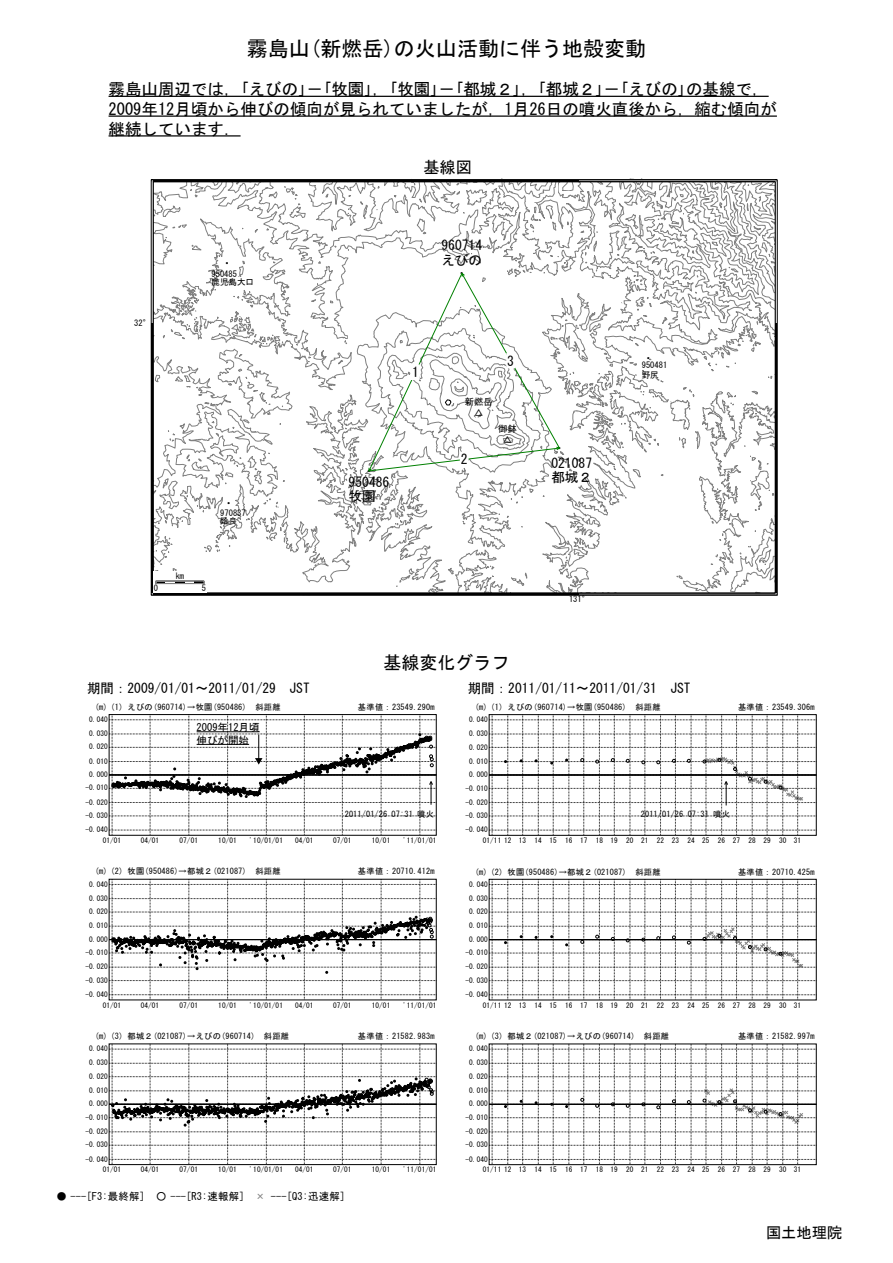
<style>
.page{position:relative;width:893px;height:1263px;background:#fff}
.page>*{position:absolute;margin:0;border:0;box-sizing:border-box;transform-origin:0 0}
.t1{font:21px "MS Gothic";color:#000}
.t2{font:18px "MS Gothic";color:#000}
.t3{font:16.5px/19.8px "MS Gothic";color:#000}
.t4{font:16.2px "MS Gothic";color:#000}
.t5{font:15.3px "MS Gothic";color:#000}
.t6{font:13.5px/14.1px "MS Gothic";color:#000}
.t7{font:10.5px/12.6px "MS Gothic";color:#000}
.t8{font:10.35px "MS Gothic";letter-spacing:.025em;color:#000}
.t9{font:9.3px/11.2px "MS Gothic";color:#000;text-align:center}
.t10{font:8.55px/8.1px "MS Gothic";color:#000}
.t11{font:8.4px "MS Gothic";color:#000}
.t12{font:8.25px "MS Gothic";letter-spacing:.02em;color:#000}
.t13{font:7.2px "MS Gothic";letter-spacing:.01em;color:#000}
.t14{font:2.55px "MS Gothic";color:#000}
.s1{color:#808080}
</style>
<div class="page">
<hr style="left:109px;top:96px;width:660px;height:1px;background:#000">
<hr style="left:109px;top:116px;width:668px;height:1px;background:#000">
<hr style="left:109px;top:135px;width:132px;height:2px;background:#000">
<svg style="left:150px;top:178px;width:628px;height:418px"></svg>
<div style="left:156px;top:581px;width:48px;height:3px;border:1px solid #808080"></div>
<svg style="left:109px;top:715px;width:327px;height:120px"></svg>
<svg style="left:109px;top:879px;width:327px;height:121px"></svg>
<svg style="left:109px;top:1044px;width:327px;height:121px"></svg>
<svg style="left:489px;top:879px;width:327px;height:121px"></svg>
<svg style="left:489px;top:1044px;width:327px;height:121px"></svg>
<svg style="left:489px;top:715px;width:327px;height:120px"></svg>
<hr style="left:197px;top:731px;width:63px;height:1px;background:#000">
<hr style="left:197px;top:744px;width:52px;height:1px;background:#000">
<h1 class="t1" style="left:247px;top:38px;width:400px">霧島山(新燃岳)の火山活動に伴う地殻変動</h1>
<h3 class="t3" style="left:109px;top:79px;width:670px">霧島山周辺では，｢えびの｣－｢牧園｣，｢牧園｣－｢都城２｣，｢都城２｣－｢えびの｣の基線で，<br>2009年12月頃から伸びの傾向が見られていましたが，1月26日の噴火直後から，縮む傾向が継続しています．</h3>
<p class="t11" style="left:134px;top:318px;width:18px">32°</p>
<p class="t14" style="left:226px;top:262px;width:4px">●</p>
<p class="t10" style="left:211px;top:270px;width:44px">950485<br>鹿児島大口</p>
<p class="t14" style="left:227px;top:502px;width:4px">●</p>
<p class="t10" style="left:220px;top:508px;width:27px">970837姶良</p>
<p class="t11" style="left:176px;top:572px;width:10px">km</p>
<p class="t11" style="left:154px;top:584px;width:6px">0</p>
<p class="t11" style="left:202px;top:584px;width:6px">5</p>
<h3 class="t6" style="left:87px;top:681px;width:224px">期間：2009/01/01～2011/01/29 JST</h3>
<h3 class="t4" style="left:423px;top:159px;width:50px">基線図</h3>
<h3 class="t6" style="left:441px;top:239px;width:42px">960714えびの</h3>
<h3 class="t6" style="left:412px;top:365px;width:8px">1</h3>
<p class="t14" style="left:368px;top:470px;width:4px">●</p>
<h3 class="t6" style="left:349px;top:475px;width:42px">950486牧園</h3>
<p class="t14" style="left:461px;top:272px;width:4px">●</p>
<p class="t9" style="left:465px;top:396px;width:30px;text-align:left">新燃岳　△</p>
<h3 class="t6" style="left:507px;top:354px;width:8px">3</h3>
<h3 class="t6" style="left:461px;top:452px;width:8px">2</h3>
<p class="t9" style="left:498px;top:423px;width:20px">御鉢△</p>
<p class="t14" style="left:558px;top:447px;width:4px">●</p>
<h3 class="t6" style="left:551px;top:456px;width:42px">021087都城２</h3>
<h2 class="t2" style="left:383px;top:654px;width:127px">基線変化グラフ</h2>
<p class="t11" style="left:569px;top:595px;width:23px">131°</p>
<p class="t14" style="left:647px;top:357px;width:4px">●</p>
<p class="t10" style="left:642px;top:360px;width:27px;line-height:9.9px">950481野尻</p>
<h3 class="t6" style="left:468px;top:681px;width:224px">期間：2011/01/11～2011/01/31 JST</h3>
<p class="t12" style="left:95px;top:703px;width:187px">(m) (1) えびの(960714)→牧園(950486) 斜距離</p>
<p class="t12" style="left:358px;top:703px;width:78px">基準値：23549.290m</p>
<p class="t12" style="left:475px;top:703px;width:187px">(m) (1) えびの(960714)→牧園(950486) 斜距離</p>
<p class="t12" style="left:738px;top:703px;width:78px">基準値：23549.306m</p>
<p class="t13" style="left:89px;top:716px;width:20px">0.040</p>
<p class="t13" style="left:89px;top:730px;width:20px">0.030</p>
<p class="t13" style="left:89px;top:743px;width:20px">0.020</p>
<h3 class="t7" style="left:197px;top:721px;width:64px">2009年12月頃伸びが開始</h3>
<p class="t13" style="left:469px;top:716px;width:20px">0.040</p>
<p class="t13" style="left:469px;top:730px;width:20px">0.030</p>
<p class="t13" style="left:469px;top:743px;width:20px">0.020</p>
<p class="t13" style="left:89px;top:757px;width:20px">0.010</p>
<p class="t13" style="left:469px;top:757px;width:20px">0.010</p>
<p class="t13" style="left:89px;top:771px;width:20px">0.000</p>
<p class="t13" style="left:469px;top:771px;width:20px">0.000</p>
<p class="t13" style="left:85px;top:784px;width:24px">-0.010</p>
<p class="t13" style="left:465px;top:784px;width:24px">-0.010</p>
<p class="t13" style="left:85px;top:798px;width:24px">-0.020</p>
<p class="t13" style="left:465px;top:798px;width:24px">-0.020</p>
<p class="t13" style="left:85px;top:812px;width:24px">-0.030</p>
<p class="t13" style="left:85px;top:826px;width:24px">-0.040</p>
<p class="t12" style="left:345px;top:810px;width:91px">2011/01/26 07:31 噴火</p>
<p class="t12" style="left:641px;top:810px;width:91px">2011/01/26 07:31 噴火</p>
<p class="t13" style="left:465px;top:812px;width:24px">-0.030</p>
<p class="t13" style="left:465px;top:826px;width:24px">-0.040</p>
<p class="t13" style="left:103px;top:837px;width:20px">01/01</p>
<p class="t13" style="left:141px;top:837px;width:20px">04/01</p>
<p class="t13" style="left:180px;top:837px;width:20px">07/01</p>
<p class="t13" style="left:218px;top:837px;width:20px">10/01</p>
<p class="t13" style="left:250px;top:837px;width:35px">'10/01/01</p>
<p class="t13" style="left:295px;top:837px;width:20px">04/01</p>
<p class="t13" style="left:333px;top:837px;width:20px">07/01</p>
<p class="t13" style="left:372px;top:837px;width:20px">10/01</p>
<p class="t13" style="left:403px;top:837px;width:35px">'11/01/01</p>
<p class="t13" style="left:483px;top:837px;width:320px">01/11 12 13 14 15 16 17 18 19 20 21 22 23 24 25 26 27 28 29 30 31</p>
<p class="t12" style="left:95px;top:867px;width:187px">(m) (2) 牧園(950486)→都城２(021087) 斜距離</p>
<p class="t12" style="left:358px;top:867px;width:78px">基準値：20710.412m</p>
<p class="t12" style="left:475px;top:867px;width:187px">(m) (2) 牧園(950486)→都城２(021087) 斜距離</p>
<p class="t12" style="left:738px;top:867px;width:78px">基準値：20710.425m</p>
<p class="t13" style="left:89px;top:880px;width:20px">0.040</p>
<p class="t13" style="left:469px;top:880px;width:20px">0.040</p>
<p class="t13" style="left:89px;top:895px;width:20px">0.030</p>
<p class="t13" style="left:469px;top:895px;width:20px">0.030</p>
<p class="t13" style="left:89px;top:908px;width:20px">0.020</p>
<p class="t13" style="left:469px;top:908px;width:20px">0.020</p>
<p class="t13" style="left:89px;top:922px;width:20px">0.010</p>
<p class="t13" style="left:469px;top:922px;width:20px">0.010</p>
<p class="t13" style="left:89px;top:936px;width:20px">0.000</p>
<p class="t13" style="left:469px;top:936px;width:20px">0.000</p>
<p class="t13" style="left:85px;top:949px;width:24px">-0.010</p>
<p class="t13" style="left:465px;top:949px;width:24px">-0.010</p>
<p class="t13" style="left:85px;top:963px;width:24px">-0.020</p>
<p class="t13" style="left:465px;top:963px;width:24px">-0.020</p>
<p class="t13" style="left:85px;top:976px;width:24px">-0.030</p>
<p class="t13" style="left:465px;top:977px;width:24px">-0.030</p>
<p class="t13" style="left:85px;top:991px;width:24px">-0.040</p>
<p class="t13" style="left:465px;top:991px;width:24px">-0.040</p>
<p class="t13" style="left:103px;top:1001px;width:20px">01/01</p>
<p class="t13" style="left:141px;top:1001px;width:20px">04/01</p>
<p class="t13" style="left:180px;top:1001px;width:20px">07/01</p>
<p class="t13" style="left:218px;top:1001px;width:20px">10/01</p>
<p class="t13" style="left:250px;top:1001px;width:35px">'10/01/01</p>
<p class="t13" style="left:295px;top:1001px;width:20px">04/01</p>
<p class="t13" style="left:333px;top:1001px;width:20px">07/01</p>
<p class="t13" style="left:372px;top:1001px;width:20px">10/01</p>
<p class="t13" style="left:403px;top:1001px;width:35px">'11/01/01</p>
<p class="t13" style="left:483px;top:1002px;width:320px">01/11 12 13 14 15 16 17 18 19 20 21 22 23 24 25 26 27 28 29 30 31</p>
<p class="t12" style="left:95px;top:1032px;width:196px">(m) (3) 都城２(021087)→えびの(960714) 斜距離</p>
<p class="t12" style="left:358px;top:1032px;width:78px">基準値：21582.983m</p>
<p class="t12" style="left:475px;top:1032px;width:196px">(m) (3) 都城２(021087)→えびの(960714) 斜距離</p>
<p class="t12" style="left:738px;top:1032px;width:78px">基準値：21582.997m</p>
<p class="t13" style="left:89px;top:1045px;width:20px">0.040</p>
<p class="t13" style="left:469px;top:1045px;width:20px">0.040</p>
<p class="t13" style="left:89px;top:1059px;width:20px">0.030</p>
<p class="t13" style="left:469px;top:1059px;width:20px">0.030</p>
<p class="t13" style="left:89px;top:1073px;width:20px">0.020</p>
<p class="t13" style="left:469px;top:1073px;width:20px">0.020</p>
<p class="t13" style="left:89px;top:1087px;width:20px">0.010</p>
<p class="t13" style="left:469px;top:1087px;width:20px">0.010</p>
<p class="t13" style="left:89px;top:1100px;width:20px">0.000</p>
<p class="t13" style="left:469px;top:1100px;width:20px">0.000</p>
<p class="t13" style="left:85px;top:1114px;width:24px">-0.010</p>
<p class="t13" style="left:465px;top:1114px;width:24px">-0.010</p>
<p class="t13" style="left:85px;top:1128px;width:24px">-0.020</p>
<p class="t13" style="left:465px;top:1128px;width:24px">-0.020</p>
<p class="t13" style="left:85px;top:1141px;width:24px">-0.030</p>
<p class="t13" style="left:465px;top:1141px;width:24px">-0.030</p>
<p class="t13" style="left:85px;top:1155px;width:24px">-0.040</p>
<p class="t13" style="left:465px;top:1155px;width:24px">-0.040</p>
<p class="t13" style="left:103px;top:1166px;width:20px">01/01</p>
<p class="t13" style="left:141px;top:1166px;width:20px">04/01</p>
<p class="t13" style="left:180px;top:1166px;width:20px">07/01</p>
<p class="t13" style="left:218px;top:1166px;width:20px">10/01</p>
<p class="t13" style="left:250px;top:1166px;width:35px">'10/01/01</p>
<p class="t13" style="left:295px;top:1166px;width:20px">04/01</p>
<p class="t13" style="left:333px;top:1166px;width:20px">07/01</p>
<p class="t13" style="left:372px;top:1166px;width:20px">10/01</p>
<p class="t13" style="left:403px;top:1166px;width:35px">'11/01/01</p>
<p class="t13" style="left:483px;top:1166px;width:320px">01/11 12 13 14 15 16 17 18 19 20 21 22 23 24 25 26 27 28 29 30 31</p>
<h3 class="t8" style="left:56px;top:1191px;width:290px">● ---[F3:最終解] ○ ---[R3:速報解] <span class="s1">×</span> ---[Q3:迅速解]</h3>
<h3 class="t5" style="left:766px;top:1225px;width:78px">国土地理院</h3>
</div>
